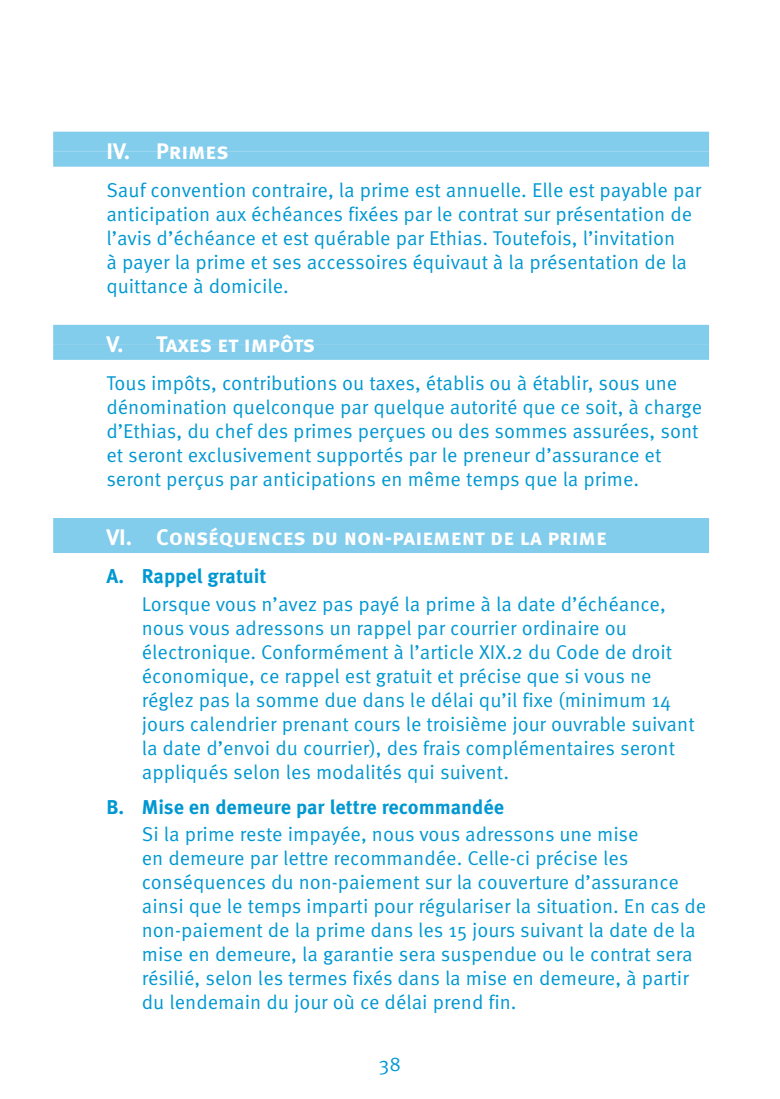
<style>
.page{position:relative;width:780px;height:1099px;background:#fff}
.page>*{position:absolute;margin:0;border:0;box-sizing:border-box;transform-origin:0 0}
.t1{font:700 22.5px "Meta Pro";letter-spacing:-.005em;color:#fff}
.t2{font:20px/24px "Meta Pro Norm";color:#0098d2}
.t3{font:700 20px "Meta Pro";color:#0098d2}
</style>
<div class="page">
<div style="left:53px;top:132px;width:656px;height:20px;background:#82ccec"></div>
<div style="left:53px;top:152px;width:656px;height:15px;background:#82ccec"></div>
<div style="left:53px;top:325px;width:656px;height:20px;background:#82ccec"></div>
<div style="left:53px;top:345px;width:656px;height:15px;background:#82ccec"></div>
<div style="left:53px;top:518px;width:656px;height:20px;background:#82ccec"></div>
<div style="left:53px;top:538px;width:656px;height:15px;background:#82ccec"></div>
<p class="t1" style="left:106px;top:133px;width:124px">IV. Primes</p>
<p class="t2" style="left:106px;top:177px;width:596px">Sauf convention contraire, la prime est annuelle. Elle est payable par anticipation aux échéances fixées par le contrat sur présentation de l’avis d’échéance et est quérable par Ethias. Toutefois, l’invitation<br>à payer la prime et ses accessoires équivaut à la présentation de la quittance à domicile.</p>
<p class="t1" style="left:106px;top:326px;width:210px">V. Taxes et impôts</p>
<p class="t2" style="left:106px;top:370px;width:597px">Tous impôts, contributions ou taxes, établis ou à établir, sous une dénomination quelconque par quelque autorité que ce soit, à charge d’Ethias, du chef des primes perçues ou des sommes assurées, sont et seront exclusivement supportés par le preneur d’assurance et seront perçus par anticipations en même temps que la prime.</p>
<p class="t1" style="left:106px;top:519px;width:502px">VI. Conséquences du non-paiement de la prime</p>
<p class="t3" style="left:106px;top:560px;width:162px">A. Rappel gratuit</p>
<p class="t2" style="left:142px;top:590px;width:554px">Lorsque vous n’avez pas payé la prime à la date d’échéance, nous vous adressons un rappel par courrier ordinaire ou électronique. Conformément à l’article XIX.2 du Code de droit économique, ce rappel est gratuit et précise que si vous ne réglez pas la somme due dans le délai qu’il fixe (minimum 14 jours calendrier prenant cours le troisième jour ouvrable suivant la date d’envoi du courrier), des frais complémentaires seront appliqués selon les modalités qui suivent.</p>
<p class="t3" style="left:106px;top:791px;width:399px">B. Mise en demeure par lettre recommandée</p>
<p class="t2" style="left:142px;top:820px;width:566px">Si la prime reste impayée, nous vous adressons une mise<br>en demeure par lettre recommandée. Celle-ci précise les conséquences du non-paiement sur la couverture d’assurance ainsi que le temps imparti pour régulariser la situation. En cas de non-paiement de la prime dans les 15 jours suivant la date de la mise en demeure, la garantie sera suspendue ou le contrat sera résilié, selon les termes fixés dans la mise en demeure, à partir du lendemain du jour où ce délai prend fin.</p>
<p class="t2" style="left:379px;top:1050px;width:24px">38</p>
</div>
